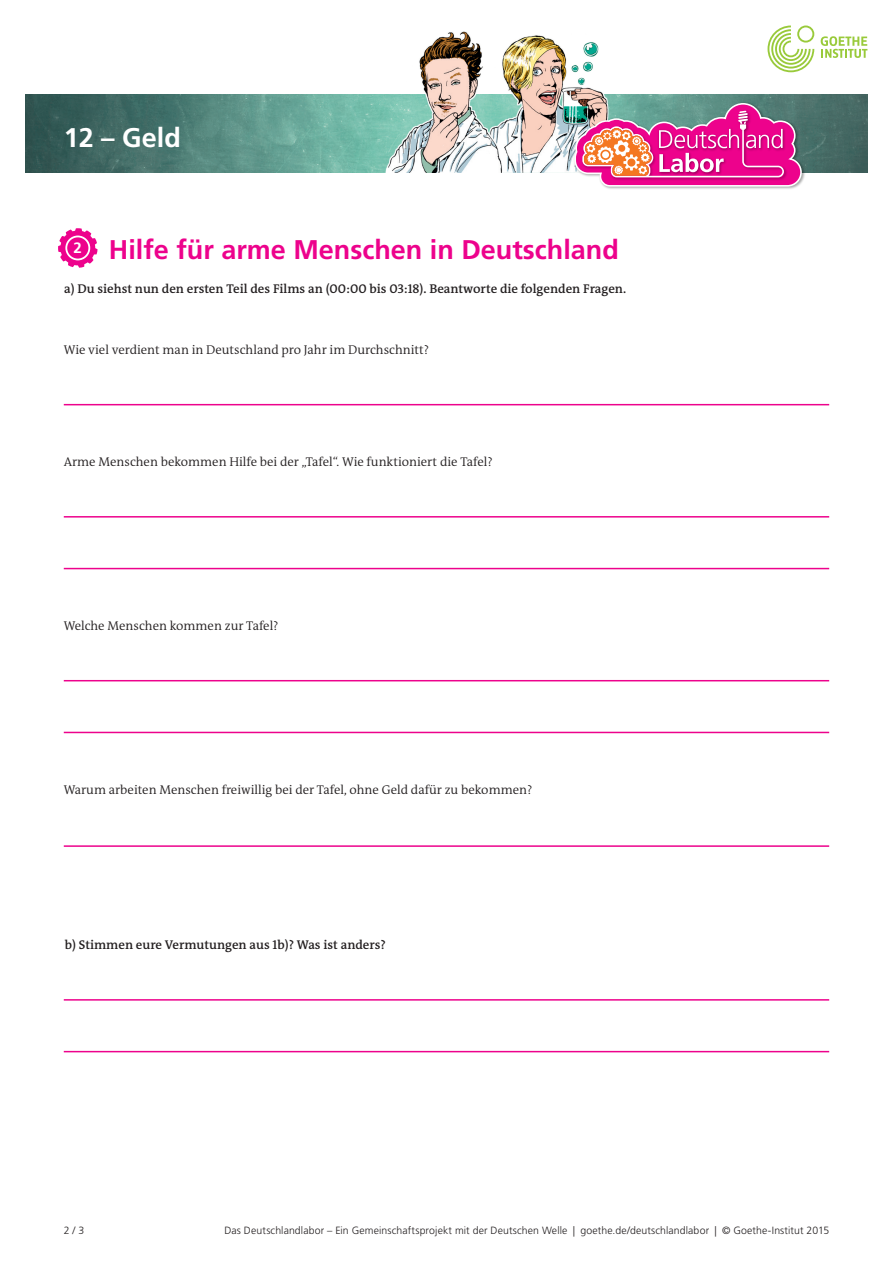
<style>
.page{position:relative;width:893px;height:1263px;background:#fff}
.page>*{position:absolute;margin:0;border:0;box-sizing:border-box;transform-origin:0 0}
.t1{font:700 27px "Frutiger LT Std";color:#ed028c}
.t2{font:700 27px "Frutiger LT Std";color:#fff}
.t3{font:300 12.75px "DW The Antiqua B W4";color:#231f20}
.t4{font:600 12.75px "DW The Antiqua B W6";color:#231f20}
.t5{font:300 10.5px "Frutiger LT Std";letter-spacing:.01em;color:#231f20}
</style>
<div class="page">
<img style="left:26px;top:95px;width:841px;height:77px">
<img style="left:511px;top:35px;width:103px;height:138px">
<img style="left:372px;top:31px;width:139px;height:142px">
<img style="left:572px;top:101px;width:234px;height:88px">
<svg style="left:574px;top:102px;width:229px;height:85px;background:#cb6297"></svg>
<svg style="left:767px;top:26px;width:47px;height:46px"></svg>
<svg style="left:821px;top:36px;width:46px;height:22px"></svg>
<svg style="left:58px;top:228px;width:40px;height:40px"></svg>
<div style="left:67px;top:237px;width:21px;height:22px;background:#ed028c;border-radius:50%"></div>
<hr style="left:64px;top:404px;width:765px;height:1px;background:#ed028c">
<hr style="left:64px;top:516px;width:765px;height:2px;background:#ed028c">
<hr style="left:64px;top:999px;width:765px;height:2px;background:#ed028c">
<hr style="left:64px;top:680px;width:765px;height:1px;background:#ed028c">
<hr style="left:64px;top:845px;width:765px;height:2px;background:#ed028c">
<hr style="left:64px;top:568px;width:765px;height:1px;background:#ed028c">
<hr style="left:64px;top:1051px;width:765px;height:1px;background:#ed028c">
<hr style="left:64px;top:732px;width:765px;height:1px;background:#ed028c">
<h1 class="t2" style="left:64px;top:121px;width:119px">12 – Geld</h1>
<h1 class="t1" style="left:73px;top:234px;width:547px"><sup>2</sup> Hilfe für arme Menschen in Deutschland</h1>
<p class="t4" style="left:64px;top:281px;width:563px">a) Du siehst nun den ersten Teil des Films an (00:00 bis 03:18). Beantworte die folgenden Fragen.</p>
<p class="t3" style="left:64px;top:341px;width:367px">Wie viel verdient man in Deutschland pro Jahr im Durchschnitt?</p>
<p class="t3" style="left:64px;top:453px;width:430px">Arme Menschen bekommen Hilfe bei der „Tafel“. Wie funktioniert die Tafel?</p>
<p class="t3" style="left:64px;top:617px;width:216px">Welche Menschen kommen zur Tafel?</p>
<p class="t3" style="left:64px;top:781px;width:470px">Warum arbeiten Menschen freiwillig bei der Tafel, ohne Geld dafür zu bekommen?</p>
<p class="t4" style="left:65px;top:936px;width:323px">b) Stimmen eure Vermutungen aus 1b)? Was ist anders?</p>
<p class="t5" style="left:64px;top:1224px;width:22px">2 / 3</p>
<p class="t5" style="left:225px;top:1224px;width:606px">Das Deutschlandlabor – Ein Gemeinschaftsprojekt mit der Deutschen Welle | goethe.de/deutschlandlabor | © Goethe-Institut 2015</p>
</div>
